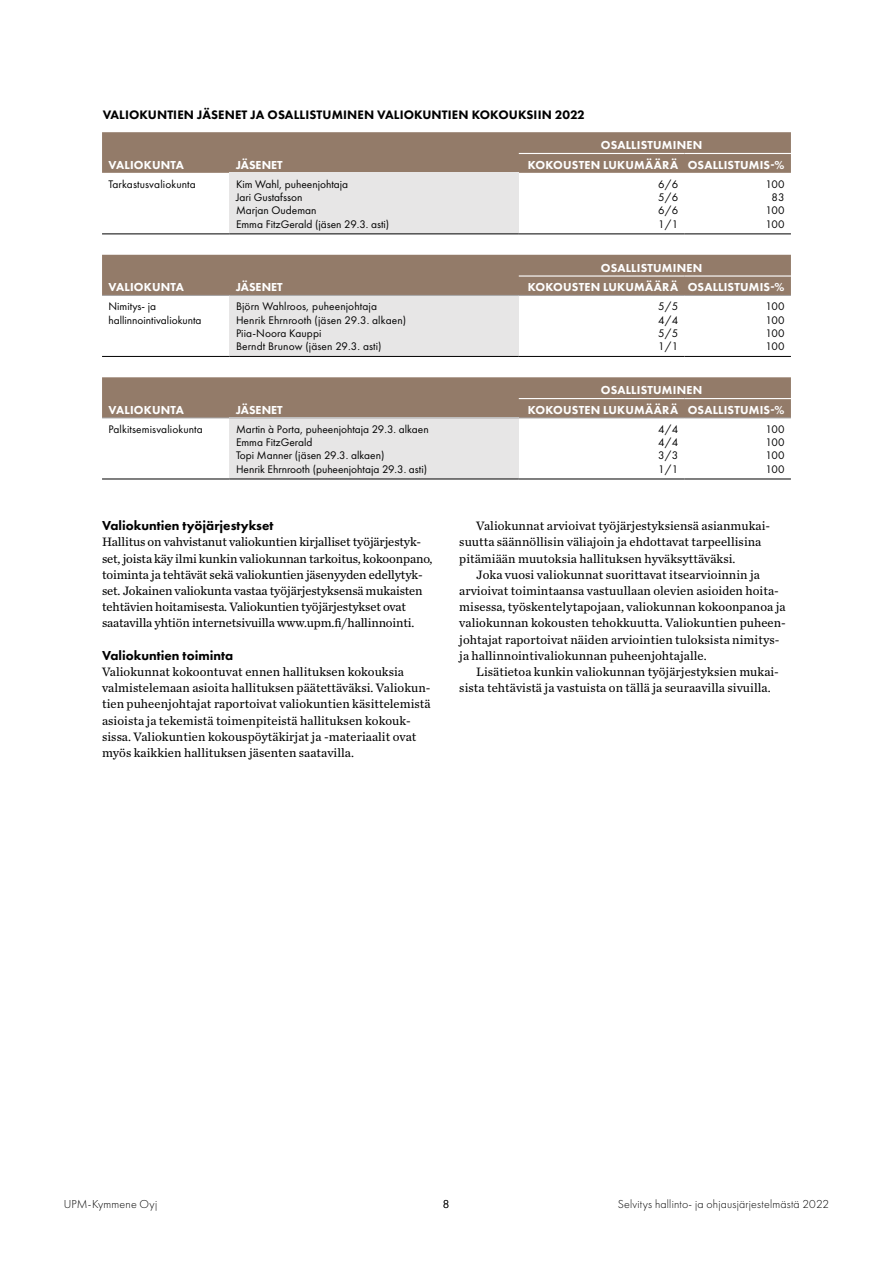
<style>
.page{position:relative;width:893px;height:1263px;background:#fff}
.page>*{position:absolute;margin:0;border:0;box-sizing:border-box;transform-origin:0 0}
.t1{font:800 13.5px "Futura PT";color:#000}
.t2{font:12.75px/16.2px "Chronicle Text G2";letter-spacing:.005em;color:#000}
.t3{font:800 12.75px "Futura PT";letter-spacing:.01em;color:#000}
.t4{font:800 12px "Futura PT";letter-spacing:.015em;color:#fff}
.t5{font:300 12px "Futura PT";letter-spacing:.015em;color:#000}
.t6{font:11.4px/13.2px "Futura PT";color:#000;text-align:justify}
</style>
<div class="page">
<div style="left:102px;top:132px;width:689px;height:41px;background:#937b69"></div>
<div style="left:230px;top:173px;width:289px;height:61px;background:#e7e6e6"></div>
<hr style="left:102px;top:233px;width:128px;height:1px;background:#000">
<hr style="left:230px;top:233px;width:289px;height:1px;background:#000">
<hr style="left:519px;top:233px;width:166px;height:1px;background:#000">
<hr style="left:685px;top:233px;width:106px;height:1px;background:#000">
<hr style="left:519px;top:153px;width:166px;height:1px;background:#fff">
<hr style="left:685px;top:153px;width:106px;height:1px;background:#fff">
<div style="left:102px;top:377px;width:689px;height:41px;background:#937b69"></div>
<div style="left:230px;top:418px;width:289px;height:61px;background:#e7e6e6"></div>
<hr style="left:102px;top:418px;width:128px;height:1px;background:#a4a2a2">
<hr style="left:230px;top:418px;width:289px;height:1px;background:#a4a2a2">
<hr style="left:519px;top:418px;width:166px;height:1px;background:#a4a2a2">
<hr style="left:685px;top:418px;width:106px;height:1px;background:#a4a2a2">
<hr style="left:102px;top:479px;width:128px;height:1px;background:#000">
<hr style="left:230px;top:479px;width:289px;height:1px;background:#000">
<hr style="left:519px;top:479px;width:166px;height:1px;background:#000">
<hr style="left:685px;top:479px;width:106px;height:1px;background:#000">
<hr style="left:519px;top:398px;width:166px;height:1px;background:#fff">
<hr style="left:685px;top:398px;width:106px;height:1px;background:#fff">
<div style="left:102px;top:255px;width:689px;height:40px;background:#937b69"></div>
<div style="left:230px;top:295px;width:289px;height:61px;background:#e7e6e6"></div>
<hr style="left:102px;top:356px;width:128px;height:1px;background:#000">
<hr style="left:230px;top:356px;width:289px;height:1px;background:#000">
<hr style="left:519px;top:356px;width:166px;height:1px;background:#000">
<hr style="left:685px;top:356px;width:106px;height:1px;background:#000">
<hr style="left:102px;top:295px;width:128px;height:1px;background:#a4a2a2">
<hr style="left:230px;top:295px;width:289px;height:1px;background:#a4a2a2">
<hr style="left:519px;top:295px;width:166px;height:1px;background:#a4a2a2">
<hr style="left:685px;top:295px;width:106px;height:1px;background:#a4a2a2">
<hr style="left:519px;top:275px;width:166px;height:2px;background:#fff">
<hr style="left:685px;top:275px;width:106px;height:2px;background:#fff">
<p class="t3" style="left:103px;top:106px;width:484px">VALIOKUNTIEN JÄSENET JA OSALLISTUMINEN VALIOKUNTIEN KOKOUKSIIN 2022</p>
<p class="t4" style="left:601px;top:138px;width:103px">OSALLISTUMINEN</p>
<p class="t4" style="left:108px;top:157px;width:77px">VALIOKUNTA</p>
<p class="t4" style="left:236px;top:157px;width:48px">JÄSENET</p>
<p class="t4" style="left:528px;top:157px;width:258px">KOKOUSTEN LUKUMÄÄRÄ OSALLISTUMIS-%</p>
<p class="t6" style="left:108px;top:177px;width:89px">Tarkastusvaliokunta</p>
<p class="t6" style="left:236px;top:177px;width:155px;text-align:left">Kim Wahl, puheenjohtaja<br>Jari Gustafsson<br>Marjan Oudeman<br>Emma FitzGerald (jäsen 29.3. asti)</p>
<p class="t6" style="left:658px;top:177px;width:21px">6/6<br>5/6<br>6/6<br>1/1</p>
<p class="t6" style="left:766px;top:177px;width:20px;text-align:center">100<br>83<br>100<br>100</p>
<p class="t4" style="left:601px;top:260px;width:103px">OSALLISTUMINEN</p>
<p class="t4" style="left:108px;top:280px;width:77px">VALIOKUNTA</p>
<p class="t4" style="left:236px;top:280px;width:48px">JÄSENET</p>
<p class="t4" style="left:528px;top:280px;width:258px">KOKOUSTEN LUKUMÄÄRÄ OSALLISTUMIS-%</p>
<p class="t6" style="left:108px;top:300px;width:95px">Nimitys- ja hallinnointivaliokunta</p>
<p class="t6" style="left:236px;top:300px;width:172px;text-align:left">Björn Wahlroos, puheenjohtaja<br>Henrik Ehrnrooth (jäsen 29.3. alkaen)<br>Piia-Noora Kauppi<br>Berndt Brunow (jäsen 29.3. asti)</p>
<p class="t6" style="left:658px;top:300px;width:21px">5/5<br>4/4<br>5/5<br>1/1</p>
<p class="t6" style="left:766px;top:300px;width:20px">100<br>100<br>100<br>100</p>
<p class="t4" style="left:601px;top:383px;width:103px">OSALLISTUMINEN</p>
<p class="t4" style="left:108px;top:402px;width:77px">VALIOKUNTA</p>
<p class="t4" style="left:236px;top:402px;width:48px">JÄSENET</p>
<p class="t4" style="left:528px;top:402px;width:258px">KOKOUSTEN LUKUMÄÄRÄ OSALLISTUMIS-%</p>
<p class="t6" style="left:108px;top:423px;width:96px">Palkitsemisvaliokunta</p>
<p class="t6" style="left:236px;top:423px;width:194px;text-align:left">Martin à Porta, puheenjohtaja 29.3. alkaen Emma FitzGerald<br>Topi Manner (jäsen 29.3. alkaen)<br>Henrik Ehrnrooth (puheenjohtaja 29.3. asti)</p>
<p class="t6" style="left:658px;top:423px;width:21px">4/4<br>4/4<br>3/3<br>1/1</p>
<p class="t6" style="left:766px;top:423px;width:20px">100<br>100<br>100<br>100</p>
<p class="t1" style="left:102px;top:517px;width:173px">Valiokuntien työjärjestykset</p>
<p class="t2" style="left:102px;top:533px;width:332px">Hallitus on vahvistanut valiokuntien kirjalliset työjärjestyk&shy;set, joista käy ilmi kunkin valiokunnan tarkoitus, kokoonpano, toiminta ja tehtävät sekä valiokuntien jäsenyyden edellytyk&shy;set. Jokainen valiokunta vastaa työjärjestyksensä mukaisten tehtävien hoitamisesta. Valiokuntien työjärjestykset ovat saatavilla yhtiön internetsivuilla www.upm.fi/hallinnointi.</p>
<p class="t1" style="left:102px;top:647px;width:133px">Valiokuntien toiminta</p>
<p class="t2" style="left:102px;top:663px;width:330px">Valiokunnat kokoontuvat ennen hallituksen kokouksia valmistelemaan asioita hallituksen päätettäväksi. Valiokun&shy;tien puheenjohtajat raportoivat valiokuntien käsittelemistä asioista ja tekemistä toimenpiteistä hallituksen kokouk&shy;sissa. Valiokuntien kokouspöytäkirjat ja -materiaalit ovat myös kaikkien hallituksen jäsenten saatavilla.</p>
<p class="t2" style="left:459px;top:517px;width:312px;text-indent:17px">Valiokunnat arvioivat työjärjestyksiensä asianmukai&shy;suutta säännöllisin väliajoin ja ehdottavat tarpeellisina pitämiään muutoksia hallituksen hyväksyttäväksi.</p>
<p class="t2" style="left:459px;top:566px;width:328px;text-indent:17px">Joka vuosi valiokunnat suorittavat itsearvioinnin ja arvioivat toimintaansa vastuullaan olevien asioiden hoita&shy;misessa, työskentelytapojaan, valiokunnan kokoonpanoa ja valiokunnan kokousten tehokkuutta. Valiokuntien puheen&shy;johtajat raportoivat näiden arviointien tuloksista nimitys&shy;ja hallinnointivaliokunnan puheenjohtajalle.</p>
<p class="t2" style="left:459px;top:663px;width:321px;text-indent:17px">Lisätietoa kunkin valiokunnan työjärjestyksien mukai&shy;sista tehtävistä ja vastuista on tällä ja seuraavilla sivuilla.</p>
<p class="t5" style="left:64px;top:1197px;width:95px">UPM-Kymmene Oyj</p>
<p class="t5" style="left:443px;top:1197px;width:8px">8</p>
<p class="t5" style="left:618px;top:1197px;width:213px">Selvitys hallinto- ja ohjausjärjestelmästä 2022</p>
</div>
